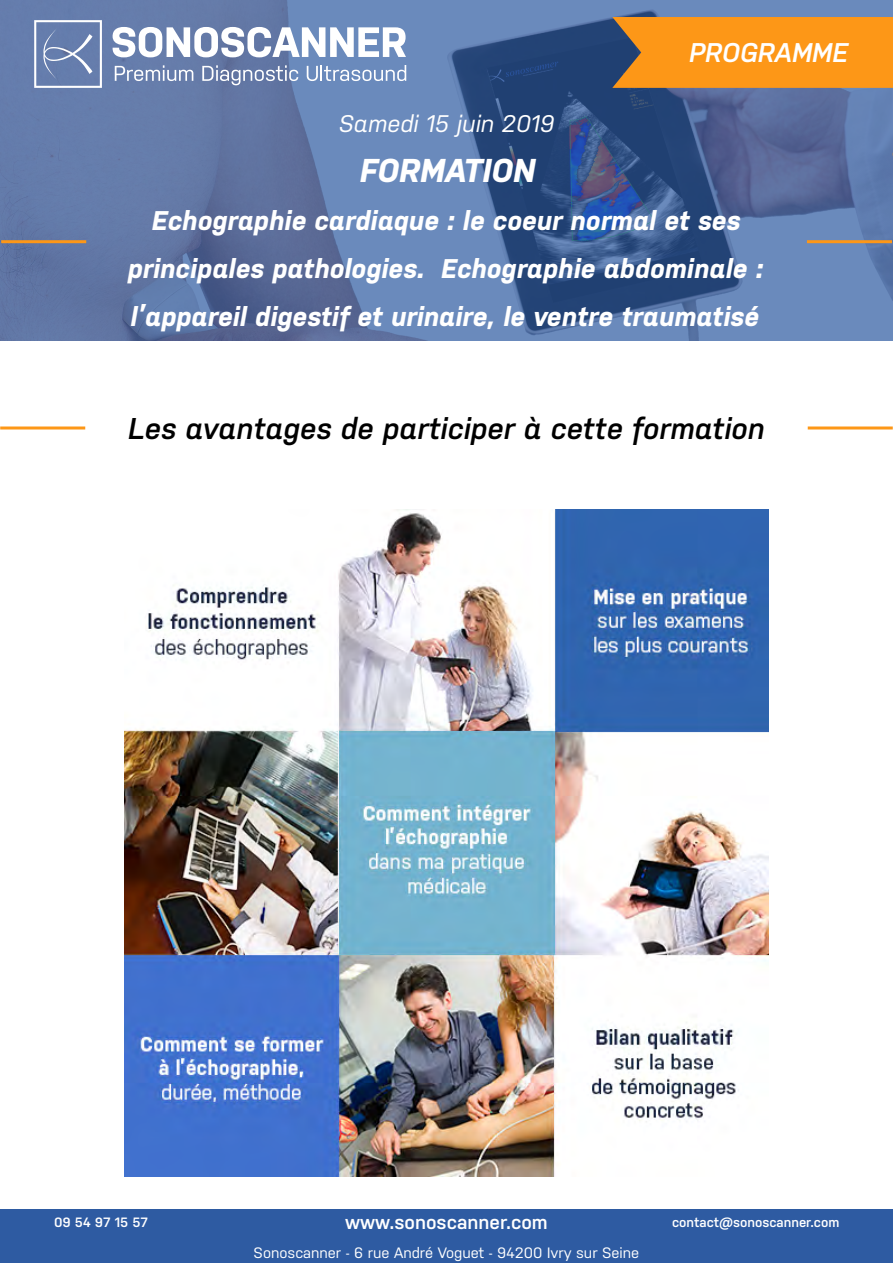
<style>
.page{position:relative;width:893px;height:1263px;background:#fff}
.page>*{position:absolute;margin:0;border:0;box-sizing:border-box;transform-origin:0 0}
.t1{font:italic 700 33px "Nudista";color:#fff}
.t2{font:italic 600 30px "Nudista";color:#000}
.t3{font:italic 700 27px/48px "Nudista";color:#fff;text-align:center}
.t4{font:italic 600 27px "Nudista";color:#fff}
.t5{font:italic 24px "Nudista";color:#fff}
.t6{font:600 19.5px "Nudista";color:#fff}
.t7{font:15px "Nudista";color:#fff}
.t8{font:600 13.5px "Nudista";color:#fff}
</style>
<div class="page">
<div style="left:0;top:1210px;width:893px;height:53px;background:#2e5ba2"></div>
<img style="left:124px;top:510px;width:645px;height:667px">
<svg style="left:0;top:0;width:893px;height:340px;background:#5670a1"></svg>
<svg style="left:34px;top:20px;width:68px;height:68px;background:#8094bb"></svg>
<svg style="left:113px;top:27px;width:293px;height:30px"></svg>
<svg style="left:115px;top:65px;width:78px;height:16px"></svg>
<svg style="left:202px;top:65px;width:96px;height:20px;background:#8595b9"></svg>
<svg style="left:307px;top:65px;width:99px;height:17px;background:#90a7cd"></svg>
<div style="left:612px;top:17px;width:281px;height:71px;background:#fd9717"></div>
<hr style="left:1px;top:240px;width:85px;height:3px;background:#fd9717">
<hr style="left:807px;top:240px;width:85px;height:3px;background:#fd9717">
<hr style="left:0;top:426px;width:85px;height:3px;background:#fd9717">
<hr style="left:808px;top:426px;width:85px;height:3px;background:#fd9717">
<p class="t5" style="left:339px;top:106px;width:217px">Samedi 15 juin 2019</p>
<p class="t4" style="left:689px;top:33px;width:160px">PROGRAMME</p>
<p class="t1" style="left:360px;top:146px;width:177px">FORMATION</p>
<p class="t3" style="left:128px;top:194px;width:637px">Echographie cardiaque : le coeur normal et ses principales pathologies. Echographie abdominale : l’appareil digestif et urinaire, le ventre traumatisé</p>
<p class="t2" style="left:128px;top:407px;width:638px">Les avantages de participer à cette formation</p>
<p class="t8" style="left:54px;top:1212px;width:96px">09 54 97 15 57</p>
<p class="t6" style="left:345px;top:1208px;width:204px">www.sonoscanner.com</p>
<p class="t8" style="left:672px;top:1212px;width:169px">contact@sonoscanner.com</p>
<p class="t7" style="left:254px;top:1242px;width:387px">Sonoscanner - 6 rue André Voguet - 94200 Ivry sur Seine</p>
</div>
